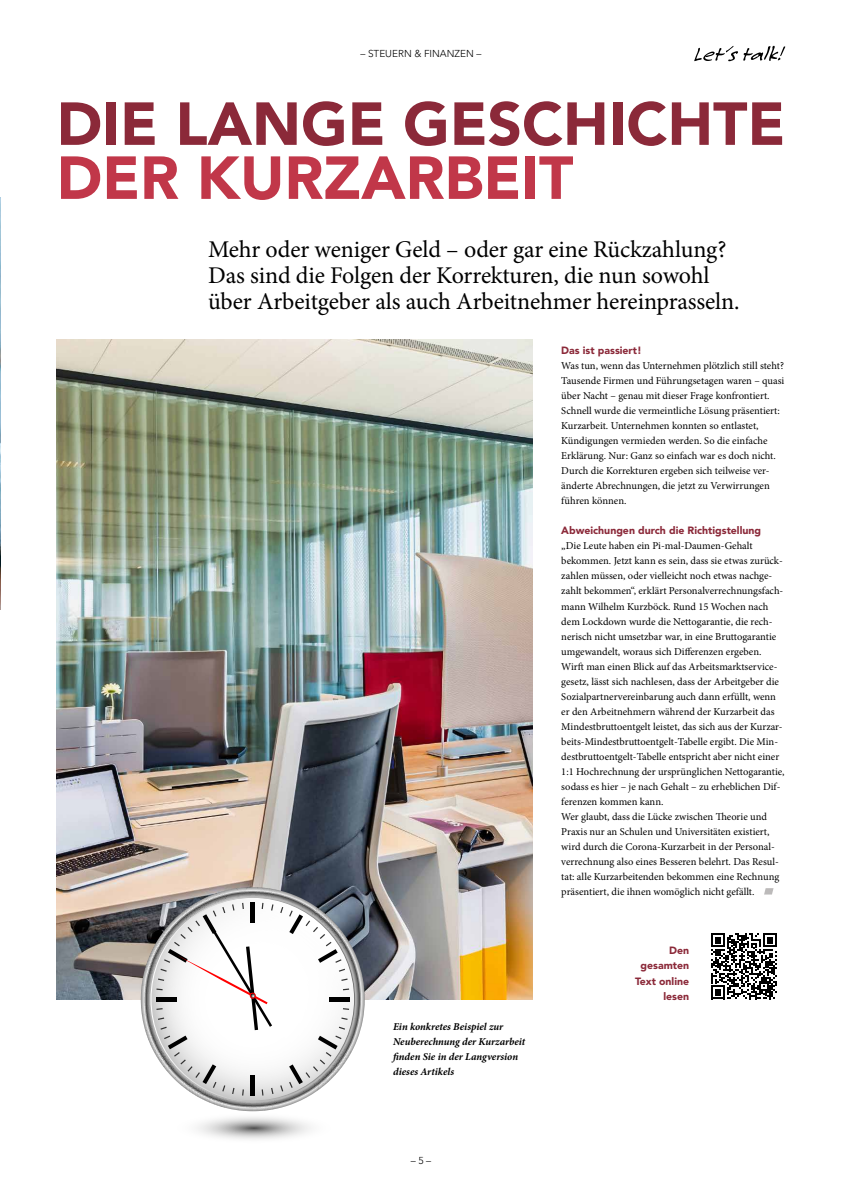
<style>
.page{position:relative;width:842px;height:1191px;background:#fff}
.page>*{position:absolute;margin:0;border:0;box-sizing:border-box;transform-origin:0 0}
.t1{font:900 60px "Avenir";color:#8b2939}
.t2{font:900 60px "Avenir";color:#c13749}
.t3{font:24px/26px "Minion Pro";letter-spacing:-.005em;color:#000}
.t4{font:10.5px/15px "Minion Pro";color:#000}
.t5{font:italic 700 10.5px/15px "Minion Pro";color:#000}
.t6{font:900 10.5px/15px "Avenir";color:#8b2939;text-align:right}
.t7{font:300 10px "Avenir";color:#000}
</style>
<div class="page">
<img style="left:57px;top:339px;width:476px;height:660px">
<svg style="left:151px;top:897px;width:204px;height:204px"></svg>
<hr style="left:251px;top:1075px;width:4px;height:21px;background:#000">
<hr style="left:329px;top:997px;width:21px;height:4px;background:#000">
<svg style="left:197px;top:1111px;width:114px;height:29px"></svg>
<svg style="left:280px;top:1085px;width:3px;height:6px"></svg>
<svg style="left:289px;top:1035px;width:52px;height:53px"></svg>
<svg style="left:339px;top:1026px;width:6px;height:3px"></svg>
<svg style="left:341px;top:1017px;width:7px;height:3px"></svg>
<svg style="left:343px;top:1008px;width:6px;height:2px"></svg>
<svg style="left:343px;top:988px;width:6px;height:2px"></svg>
<svg style="left:341px;top:978px;width:7px;height:3px"></svg>
<svg style="left:289px;top:910px;width:56px;height:61px"></svg>
<svg style="left:280px;top:907px;width:3px;height:6px"></svg>
<svg style="left:153px;top:887px;width:120px;height:208px"></svg>
<img style="left:0;top:198px;width:1px;height:411px">
<svg style="left:694px;top:46px;width:91px;height:15px"></svg>
<svg style="left:764px;top:888px;width:9px;height:6px"></svg>
<svg style="left:711px;top:933px;width:66px;height:66px"></svg>
<p class="t7" style="left:360px;top:48px;width:122px">– STEUERN &amp; FINANZEN –</p>
<h1 class="t1" style="left:57px;top:88px;width:730px">DIE LANGE GESCHICHTE</h1>
<h1 class="t2" style="left:57px;top:142px;width:518px">DER KURZARBEIT</h1>
<h2 class="t3" style="left:208px;top:237px;width:533px">Mehr oder weniger Geld – oder gar eine Rückzahlung?<br>Das sind die Folgen der Korrekturen, die nun sowohl über Arbeitgeber als auch Arbeitnehmer hereinprasseln.</h2>
<p class="t6" style="left:561px;top:343px;width:82px">Das ist passiert!</p>
<p class="t4" style="left:561px;top:358px;width:225px">Was tun, wenn das Unternehmen plötzlich still steht?<br>Tausende Firmen und Führungsetagen waren – quasi über Nacht – genau mit dieser Frage konfrontiert.<br>Schnell wurde die vermeintliche Lösung präsentiert:<br>Kurzarbeit. Unternehmen konnten so entlastet, Kündigungen vermieden werden. So die einfache Erklärung. Nur: Ganz so einfach war es doch nicht.<br>Durch die Korrekturen ergeben sich teilweise ver&shy;änderte Abrechnungen, die jetzt zu Verwirrungen führen können.</p>
<p class="t6" style="left:561px;top:523px;width:201px">Abweichungen durch die Richtigstellung</p>
<p class="t4" style="left:561px;top:538px;width:225px">„Die Leute haben ein Pi-mal-Daumen-Gehalt bekommen. Jetzt kann es sein, dass sie etwas zurück&shy;zahlen müssen, oder vielleicht noch etwas nachge&shy;zahlt bekommen“, erklärt Personalverrechnungsfach&shy;mann Wilhelm Kurzböck. Rund 15 Wochen nach dem Lockdown wurde die Nettogarantie, die rech&shy;nerisch nicht umsetzbar war, in eine Bruttogarantie umgewandelt, woraus sich Differenzen ergeben.<br>Wirft man einen Blick auf das Arbeitsmarktservice&shy;gesetz, lässt sich nachlesen, dass der Arbeitgeber die Sozialpartnervereinbarung auch dann erfüllt, wenn er den Arbeitnehmern während der Kurzarbeit das Mindestbruttoentgelt leistet, das sich aus der Kurzar&shy;beits-Mindestbruttoentgelt-Tabelle ergibt. Die Min&shy;destbruttoentgelt-Tabelle entspricht aber nicht einer 1:1 Hochrechnung der ursprünglichen Nettogarantie, sodass es hier – je nach Gehalt – zu erheblichen Dif&shy;ferenzen kommen kann.<br>Wer glaubt, dass die Lücke zwischen Theorie und Praxis nur an Schulen und Universitäten existiert, wird durch die Corona-Kurzarbeit in der Personal&shy;verrechnung also eines Besseren belehrt. Das Resul&shy;tat: alle Kurzarbeitenden bekommen eine Rechnung präsentiert, die ihnen womöglich nicht gefällt.</p>
<p class="t5" style="left:393px;top:1018px;width:134px">Ein konkretes Beispiel zur<br>Neuberechnung der Kurzarbeit finden Sie in der Langversion dieses Artikels</p>
<p class="t7" style="left:411px;top:1155px;width:22px">– 5 –</p>
<p class="t6" style="left:635px;top:943px;width:56px">Den gesamten<br>Text online lesen</p>
</div>
